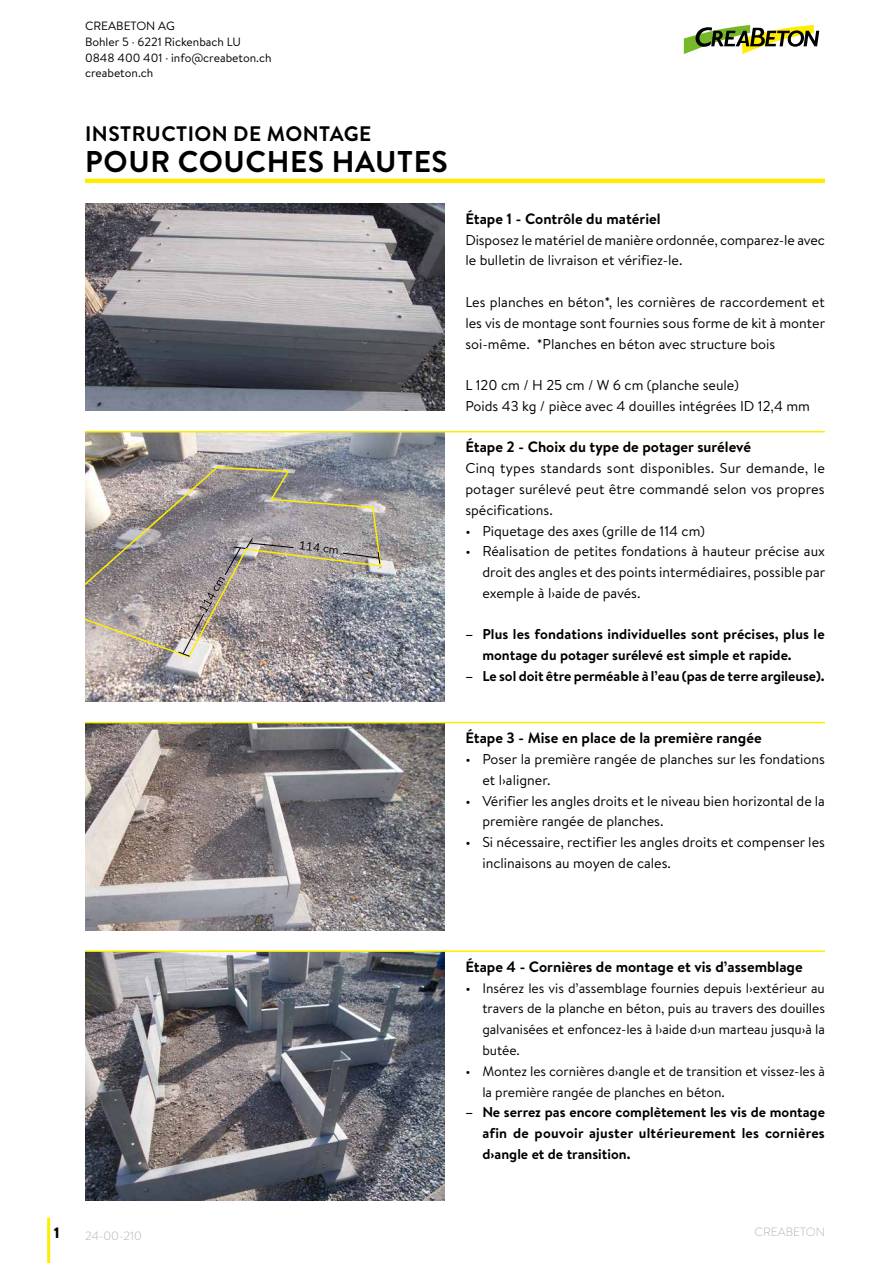
<style>
.page{position:relative;width:893px;height:1263px;background:#fff}
.page>*{position:absolute;margin:0;border:0;box-sizing:border-box;transform-origin:0 0}
.t1{font:700 30px "Brandon Text";letter-spacing:.02em;color:#000}
.t2{font:700 21px "Brandon Text";letter-spacing:.02em;color:#000}
.t3{font:700 15px "Brandon Text";color:#000}
.t4{font:900 15px "Brandon Text";color:#000}
.t5{font:14.25px/20.9px "Brandon Text";color:#000}
.t6{font:700 14.25px/20.7px "Brandon Text";color:#000}
.t7{font:13.8px/20.7px "Brandon Text";letter-spacing:-.005em;color:#000;text-align:justify}
.t8{font:12px/15.8px "Brandon Text";color:#000}
.t9{font:300 12px "Brandon Text";color:#b3b2b2}
.s1{font-size:14.25px}
</style>
<div class="page">
<hr style="left:47px;top:1217px;width:3px;height:46px;background:#ffed00">
<hr style="left:85px;top:179px;width:740px;height:4px;background:#ffed00">
<svg style="left:684px;top:25px;width:135px;height:29px"></svg>
<img style="left:85px;top:203px;width:360px;height:208px">
<img style="left:85px;top:432px;width:360px;height:269px">
<svg style="left:84px;top:466px;width:298px;height:193px;background:#9f9998"></svg>
<svg style="left:343px;top:552px;width:37px;height:12px"></svg>
<img style="left:85px;top:723px;width:360px;height:207px">
<img style="left:85px;top:952px;width:360px;height:248px">
<hr style="left:85px;top:431px;width:740px;height:1px;background:#ffed00">
<hr style="left:85px;top:722px;width:740px;height:1px;background:#ffed00">
<hr style="left:85px;top:950px;width:740px;height:2px;background:#ffed00">
<svg style="left:178px;top:538px;width:116px;height:119px;background:#a69c99"></svg>
<p class="t8" style="left:85px;top:18px;width:188px">CREABETON AG<br>Bohler 5 · 6221 Rickenbach LU<br>0848 400 401 · info@creabeton.ch creabeton.ch</p>
<h2 class="t2" style="left:85px;top:119px;width:288px">INSTRUCTION DE MONTAGE</h2>
<h1 class="t1" style="left:85px;top:141px;width:364px">POUR COUCHES HAUTES</h1>
<p class="t8" style="left:300px;top:537px;width:42px;rotate:6deg">114 cm</p>
<p class="t3" style="left:465px;top:208px;width:197px">Étape 1 - Contrôle du matériel</p>
<p class="t5" style="left:465px;top:229px;width:361px">Disposez le matériel de manière ordonnée, comparez-le avec le bulletin de livraison et vérifiez-le.</p>
<p class="t5" style="left:465px;top:291px;width:361px;text-align:justify">Les planches en béton*, les cornières de raccordement et les vis de montage sont fournies sous forme de kit à monter soi-même. *Planches en béton avec structure bois</p>
<p class="t5" style="left:465px;top:375px;width:346px">L 120 cm / H 25 cm / W 6 cm (planche seule)<br>Poids 43 kg / pièce avec 4 douilles intégrées ID 12,4 mm</p>
<p class="t3" style="left:465px;top:437px;width:287px">Étape 2 - Choix du type de potager surélevé</p>
<p class="t5" style="left:465px;top:458px;width:361px;text-align:justify">Cinq types standards sont disponibles. Sur demande, le potager surélevé peut être commandé selon vos propres spécifications.</p>
<p class="t5" style="left:465px;top:520px;width:241px">• Piquetage des axes (grille de 114 cm)</p>
<p class="t5" style="left:482px;top:541px;width:344px;text-align:justify;text-indent:-17px">• Réalisation de petites fondations à hauteur précise aux droit des angles et des points intermédiaires, possible par exemple à l›aide de pavés.</p>
<p class="t6" style="left:482px;top:624px;width:344px;text-indent:-17px">– Plus les fondations individuelles sont précises, plus le montage du potager surélevé est simple et rapide.</p>
<p class="t6" style="left:465px;top:665px;width:361px">– Le sol doit être perméable à l’eau (pas de terre argileuse).</p>
<p class="t3" style="left:465px;top:728px;width:298px">Étape 3 - Mise en place de la première rangée</p>
<p class="t5" style="left:482px;top:748px;width:344px;text-indent:-17px">• Poser la première rangée de planches sur les fondations et l›aligner.</p>
<p class="t5" style="left:482px;top:790px;width:344px;text-indent:-17px">• Vérifier les angles droits et le niveau bien horizontal de la première rangée de planches.</p>
<p class="t5" style="left:482px;top:832px;width:344px;text-indent:-17px">• Si nécessaire, rectifier les angles droits et compenser les inclinaisons au moyen de cales.</p>
<p class="t3" style="left:465px;top:956px;width:339px">Étape 4 - Cornières de montage et vis d’assemblage</p>
<p class="t7" style="left:482px;top:977px;width:344px;text-indent:-17px"><span class="s1">•</span> Insérez les vis d’assemblage fournies depuis l›extérieur au travers de la planche en béton, puis au travers des douilles galvanisées et enfoncez-les à l›aide d›un marteau jusqu›à la butée.</p>
<p class="t7" style="left:482px;top:1060px;width:344px;text-indent:-17px">• Montez les cornières d›angle et de transition et vissez-les à la première rangée de planches en béton.</p>
<p class="t6" style="left:482px;top:1102px;width:344px;text-align:justify;text-indent:-17px">– Ne serrez pas encore complètement les vis de montage afin de pouvoir ajuster ultérieurement les cornières d›angle et de transition.</p>
<p class="t4" style="left:54px;top:1222px;width:7px">1</p>
<p class="t9" style="left:85px;top:1227px;width:58px">24-00-210</p>
<p class="t9" style="left:755px;top:1224px;width:72px">CREABETON</p>
</div>
